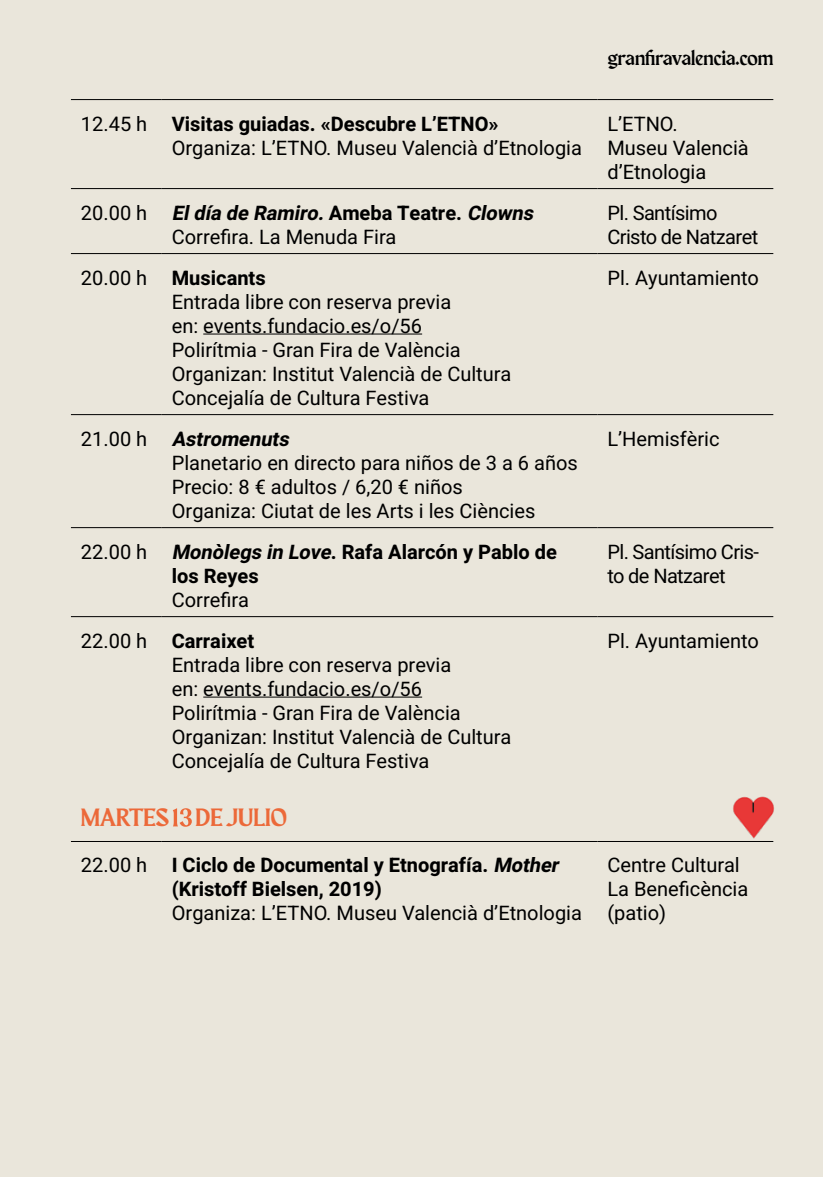
<style>
.page{position:relative;width:823px;height:1177px;background:#fff}
.page>*{position:absolute;margin:0;border:0;box-sizing:border-box;transform-origin:0 0}
.t1{font:25px "Maragsa Display";color:#ec6939}
.t2{font:20px/24px "Heebo";color:#000}
.t3{font:700 20px/24px "Heebo";color:#000}
.t4{font:20px/24px "Heebo";letter-spacing:-.03em;color:#000}
.t5{font:20px "Maragsa Display";letter-spacing:-.005em;color:#000}
.s1{font-weight:700}
.s2{font-weight:700;font-style:italic}
.s3{font-weight:400}
.s4{font-style:italic}
</style>
<div class="page">
<div style="left:0;top:0;width:822px;height:1176px;background:#eae6db"></div>
<hr style="left:71px;top:99px;width:91px;height:1px;background:#000">
<hr style="left:162px;top:99px;width:435px;height:1px;background:#000">
<hr style="left:597px;top:99px;width:175px;height:1px;background:#000">
<hr style="left:71px;top:188px;width:91px;height:1px;background:#000">
<hr style="left:162px;top:188px;width:435px;height:1px;background:#000">
<hr style="left:597px;top:188px;width:175px;height:1px;background:#000">
<hr style="left:71px;top:253px;width:91px;height:1px;background:#000">
<hr style="left:162px;top:253px;width:435px;height:1px;background:#000">
<hr style="left:597px;top:253px;width:175px;height:1px;background:#000">
<hr style="left:71px;top:414px;width:91px;height:1px;background:#000">
<hr style="left:162px;top:414px;width:435px;height:1px;background:#000">
<hr style="left:597px;top:414px;width:175px;height:1px;background:#000">
<hr style="left:71px;top:527px;width:91px;height:1px;background:#000">
<hr style="left:162px;top:527px;width:435px;height:1px;background:#000">
<hr style="left:597px;top:527px;width:175px;height:1px;background:#000">
<hr style="left:71px;top:616px;width:91px;height:1px;background:#000">
<hr style="left:162px;top:616px;width:435px;height:1px;background:#000">
<hr style="left:597px;top:616px;width:175px;height:1px;background:#000">
<hr style="left:71px;top:841px;width:91px;height:1px;background:#000">
<hr style="left:162px;top:841px;width:435px;height:1px;background:#000">
<hr style="left:597px;top:841px;width:175px;height:1px;background:#000">
<hr style="left:203px;top:333px;width:219px;height:1px;background:#000">
<hr style="left:203px;top:696px;width:219px;height:1px;background:#000">
<svg style="left:173px;top:808px;width:19px;height:18px"></svg>
<img style="left:733px;top:796px;width:41px;height:46px">
<p class="t5" style="left:607px;top:46px;width:167px">granfiravalencia.com</p>
<p class="t2" style="left:172px;top:111px;width:411px;text-indent:-91px">12.45 h <span class="s1">Visitas guiadas. «Descubre L’ETNO»<br></span>Organiza: L’ETNO. Museu Valencià d’Etnologia</p>
<p class="t2" style="left:607px;top:111px;width:143px">L’ETNO.<br>Museu Valencià d’Etnologia</p>
<p class="t2" style="left:172px;top:200px;width:367px;text-indent:-91px">20.00 h <span class="s2">Eldía de Ramiro.</span><span class="s1">Ameba Teatre.</span> <span class="s2">Clowns<br></span>Correfira. La Menuda Fira</p>
<p class="t4" style="left:607px;top:200px;width:152px">Pl. Santísimo<br>Cristo de Natzaret</p>
<p class="t2" style="left:172px;top:265px;width:341px;text-indent:-91px">20.00 h <span class="s1">Musicants<br></span>Entrada libre con reserva previa<br>en: events.fundacio.es/o/56<br>Polirítmia - Gran Fira de València<br>Organizan: Institut Valencià de Cultura<br>Concejalía de Cultura Festiva</p>
<p class="t2" style="left:607px;top:265px;width:153px">Pl. Ayuntamiento</p>
<p class="t2" style="left:172px;top:426px;width:407px;text-indent:-91px">2 1 . 0 0 h <span class="s2">Astromenuts<br></span>Planetario en directo para niños de 3 a 6 años Precio: 8 € adultos / 6,20 € niños<br>Organiza: Ciutat de les Arts i les Ciències</p>
<p class="t2" style="left:607px;top:426px;width:114px">L’Hemisfèric</p>
<p class="t3" style="left:172px;top:539px;width:386px;text-indent:-91px"><span class="s3">22.00 h</span> <span class="s4">Monòlegs in Love</span>. Rafa Alarcón y Pablo de los Reyes</p>
<p class="t2" style="left:172px;top:587px;width:79px">Correfira</p>
<p class="t4" style="left:607px;top:539px;width:153px">Pl. Santísimo Cris&shy;to de Natzaret</p>
<p class="t2" style="left:172px;top:628px;width:341px;text-indent:-91px">22.00 h <span class="s1">Carraixet<br></span>Entrada libre con reserva previa<br>en: events.fundacio.es/o/56<br>Polirítmia - Gran Fira de València<br>Organizan: Institut Valencià de Cultura<br>Concejalía de Cultura Festiva</p>
<p class="t2" style="left:607px;top:628px;width:153px">Pl. Ayuntamiento</p>
<p class="t1" style="left:81px;top:802px;width:207px">MARTES DE JULIO</p>
<p class="t3" style="left:172px;top:853px;width:393px;text-indent:-91px"><span class="s3">22.00 h</span> I Ciclo de Documental y Etnografía. <span class="s4">Mother </span>(Kristoff Bielsen, 2019)</p>
<p class="t2" style="left:172px;top:901px;width:411px">Organiza: L’ETNO. Museu Valencià d’Etnologia</p>
<p class="t2" style="left:607px;top:853px;width:142px">Centre Cultural<br>La Beneficència (patio)</p>
</div>
